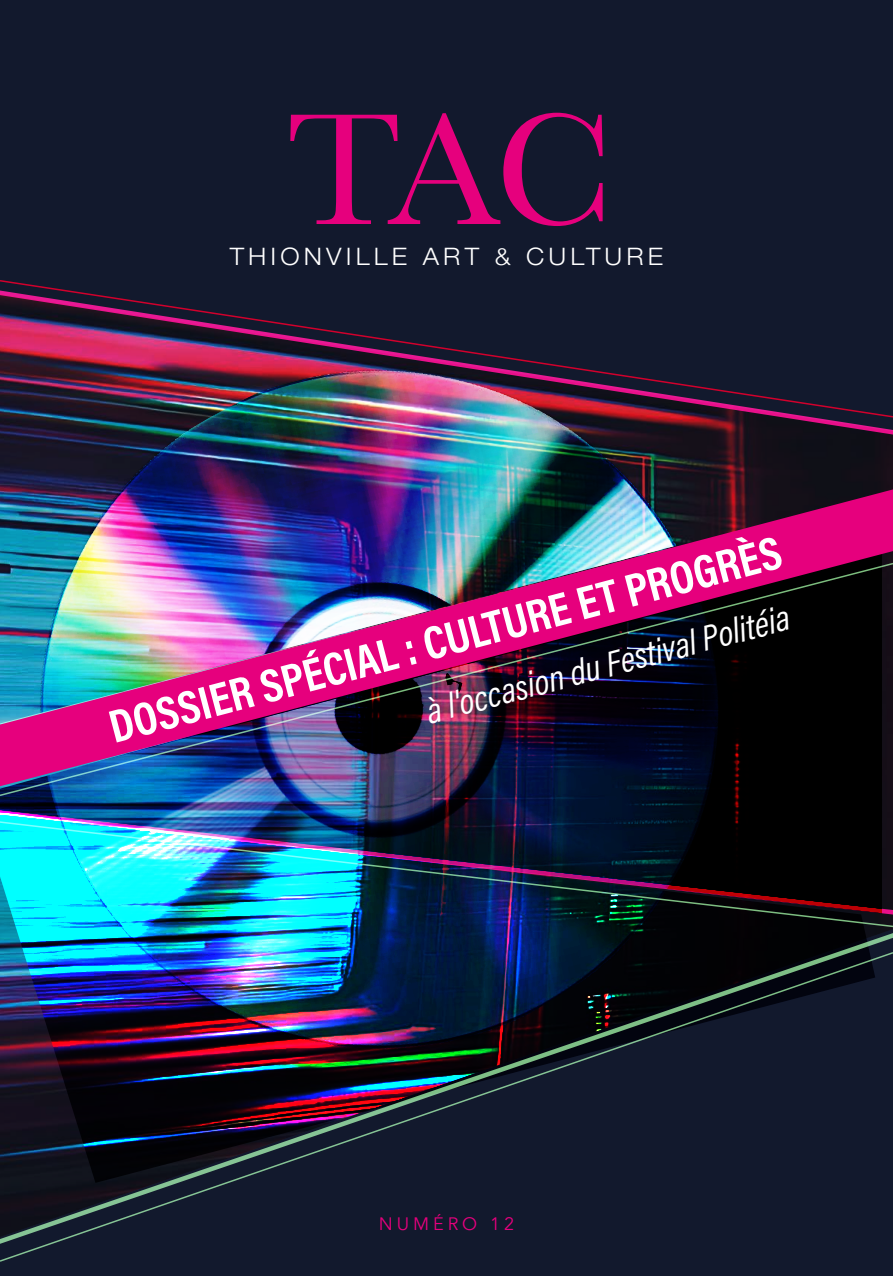
<style>
.page{position:relative;width:893px;height:1276px;background:#fff}
.page>*{position:absolute;margin:0;border:0;box-sizing:border-box;transform-origin:0 0}
.t1{font:46.95px "Acumin Variable Concept";color:#fff}
.t2{font:36px "Acumin Variable Concept";color:#fff}
.t3{font:300 24px "Helvetica Neue";letter-spacing:.16em;color:#fff;scale:1.08 1}
.t4{font:18px "Avenir";letter-spacing:.22em;color:#e6007d}
</style>
<div class="page">
<div style="left:0;top:0;width:893px;height:237px;background:#12192d"></div>
<svg style="left:290px;top:113px;width:313px;height:113px;background:#41133e"></svg>
<svg style="left:0;top:237px;width:893px;height:200px;background:#16182c"></svg>
<img style="left:34px;top:418px;width:644px;height:19px">
<img style="left:0;top:437px;width:893px;height:839px">
<img style="left:0;top:489px;width:893px;height:73px">
<img style="left:0;top:279px;width:893px;height:139px">
<img style="left:0;top:820px;width:893px;height:108px">
<img style="left:0;top:562px;width:893px;height:235px">
<img style="left:0;top:951px;width:893px;height:312px">
<p class="t3" style="left:230px;top:237px;width:403px">THIONVILLE ART &amp; CULTURE</p>
<p class="t1" style="left:102px;top:697px;width:695px;rotate:-15deg">DOSSIER SPÉCIAL : CULTURE ET PROGRÈS</p>
<p class="t2" style="left:421px;top:688px;width:376px;rotate:-15deg">à l'occasion du Festival Politéia</p>
<p class="t4" style="left:379px;top:1213px;width:137px">NUMÉRO 12</p>
</div>
